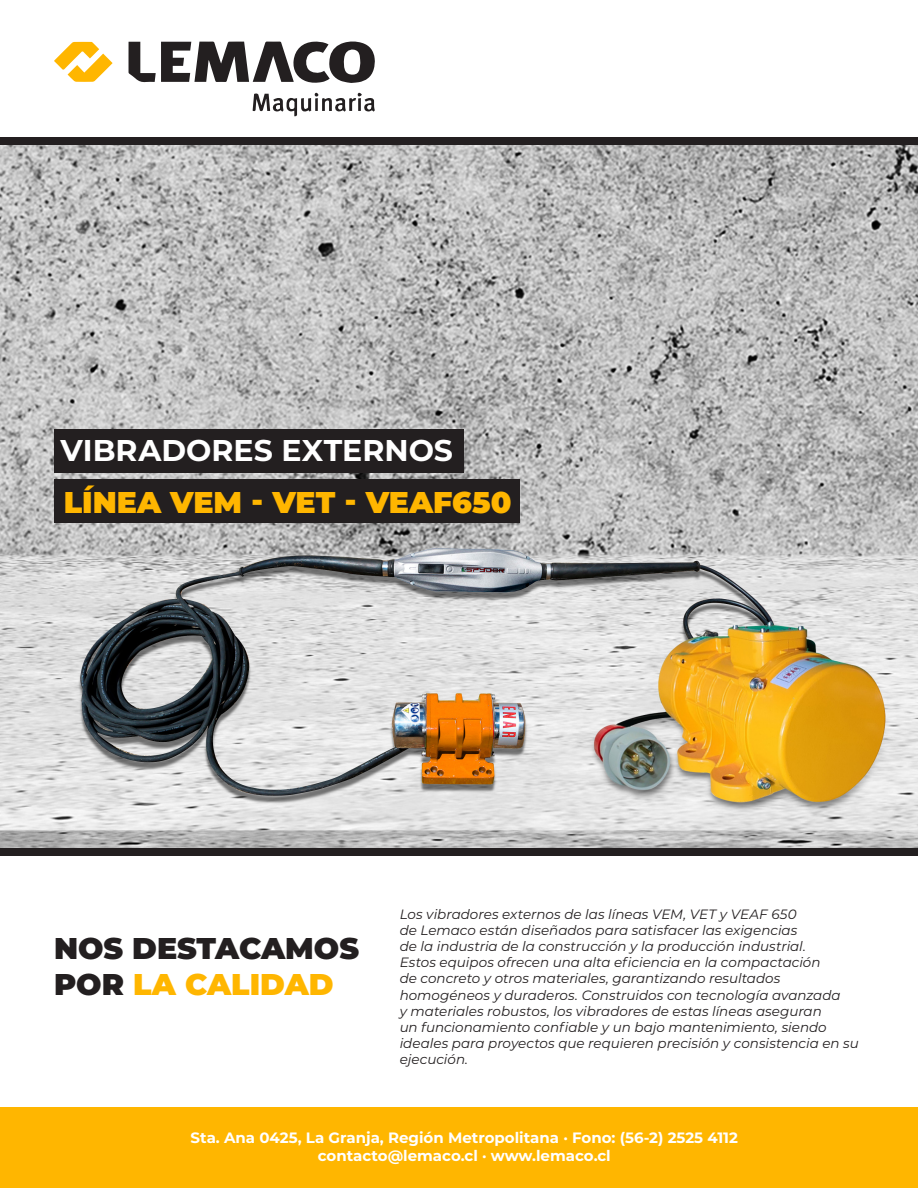
<style>
.page{position:relative;width:918px;height:1188px;background:#fff}
.page>*{position:absolute;margin:0;border:0;box-sizing:border-box;transform-origin:0 0}
.t1{font:900 30px/36px "Montserrat";color:#231f20}
.t2{font:900 30px "Montserrat";color:#ffb600}
.t3{font:700 30px "Montserrat";color:#fff}
.t4{font:700 15px "Montserrat";color:#fff}
.t5{font:italic 13.5px/16.2px "Montserrat";color:#231f20}
.s1{color:#ffb600}
</style>
<div class="page">
<svg style="left:54px;top:42px;width:59px;height:40px"></svg>
<svg style="left:129px;top:41px;width:246px;height:42px"></svg>
<svg style="left:253px;top:93px;width:122px;height:23px"></svg>
<img style="left:0;top:144px;width:918px;height:704px">
<div style="left:0;top:848px;width:918px;height:7px;background:#231f20"></div>
<div style="left:54px;top:429px;width:409px;height:44px;background:#231f20"></div>
<div style="left:54px;top:479px;width:465px;height:44px;background:#231f20"></div>
<div style="left:0;top:1108px;width:918px;height:80px;background:#ffb600"></div>
<div style="left:0;top:137px;width:918px;height:7px;background:#231f20"></div>
<p class="t3" style="left:61px;top:429px;width:394px">VIBRADORES EXTERNOS</p>
<p class="t2" style="left:64px;top:480px;width:449px">LÍNEA VEM - VET - VEAF650</p>
<p class="t1" style="left:54px;top:928px;width:307px">NOS DESTACAMOS<br>POR <span class="s1">LA CALIDAD</span></p>
<p class="t5" style="left:400px;top:905px;width:461px">Los vibradores externos de las líneas VEM, VET y VEAF 650<br>de Lemaco están diseñados para satisfacer las exigencias<br>de la industria de la construcción y la producción industrial.<br>Estos equipos ofrecen una alta eficiencia en la compactación<br>de concreto y otros materiales, garantizando resultados homogéneos y duraderos. Construidos con tecnología avanzada<br>y materiales robustos, los vibradores de estas líneas aseguran<br>un funcionamiento confiable y un bajo mantenimiento, siendo ideales para proyectos que requieren precisión y consistencia en su ejecución.</p>
<p class="t4" style="left:191px;top:1127px;width:549px">Sta. Ana 0425, La Granja, Región Metropolitana · Fono: (56-2) 2525 4112</p>
<p class="t4" style="left:318px;top:1145px;width:295px">contacto@lemaco.cl · www.lemaco.cl</p>
</div>
